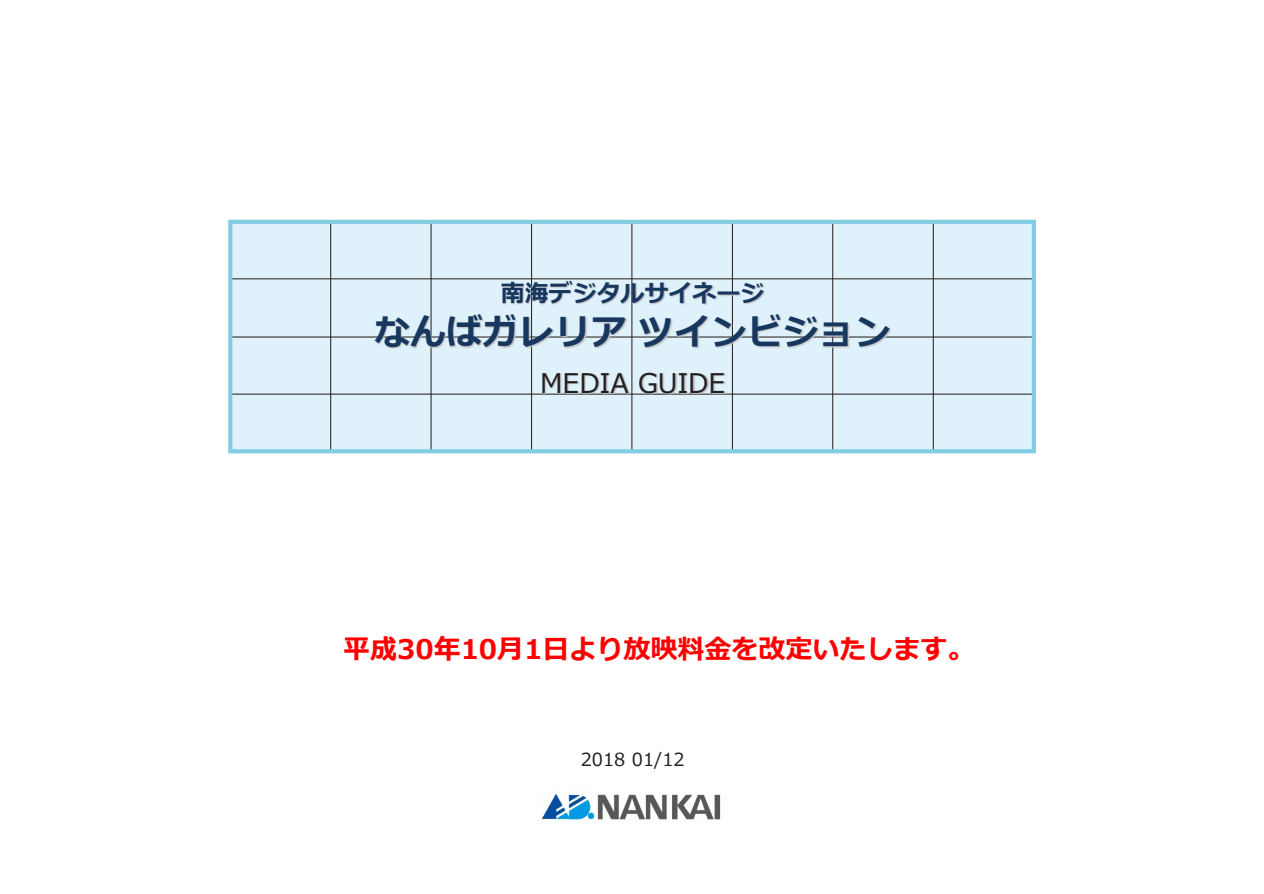
<style>
.page{position:relative;width:1264px;height:894px;background:#fff}
.page>*{position:absolute;margin:0;border:0;box-sizing:border-box;transform-origin:0 0}
.t1{font:700 36px "Meiryo";color:#17375e}
.t2{font:700 27px "Meiryo";color:#f00}
.t3{font:27px "Meiryo";color:#231f20}
.t4{font:700 24px "Meiryo";color:#17375e}
.t5{font:18px "Meiryo";color:#231f20}
</style>
<div class="page">
<img style="left:541px;top:794px;width:180px;height:26px">
<div style="left:230px;top:222px;width:803px;height:229px;background:#dff2fc"></div>
<hr style="left:230px;top:394px;width:803px;height:1px;background:#231815">
<hr style="left:230px;top:337px;width:803px;height:1px;background:#231815">
<hr style="left:230px;top:278px;width:803px;height:1px;background:#231815">
<hr style="left:330px;top:222px;width:1px;height:229px;background:#231815">
<hr style="left:430px;top:222px;width:1px;height:229px;background:#231815">
<hr style="left:531px;top:222px;width:1px;height:229px;background:#231815">
<hr style="left:631px;top:222px;width:1px;height:229px;background:#231815">
<hr style="left:732px;top:222px;width:1px;height:229px;background:#231815">
<hr style="left:832px;top:222px;width:1px;height:229px;background:#231815">
<hr style="left:932px;top:222px;width:1px;height:229px;background:#231815">
<div style="left:228px;top:220px;width:807px;height:233px;border:4px solid #81cde4"></div>
<img style="left:485px;top:274px;width:296px;height:28px">
<img style="left:352px;top:302px;width:264px;height:80px">
<img style="left:616px;top:302px;width:299px;height:80px">
<img style="left:523px;top:361px;width:221px;height:60px">
<p class="t4" style="left:500px;top:277px;width:265px">南海デジタルサイネージ</p>
<p class="t1" style="left:374px;top:306px;width:518px">なんばガレリアツインビジョン</p>
<p class="t3" style="left:540px;top:364px;width:186px">MEDIA GUIDE</p>
<p class="t2" style="left:343px;top:630px;width:632px">平成30年10月1日より放映料金を改定いたします。</p>
<p class="t5" style="left:580px;top:746px;width:105px">2018 01/12</p>
</div>
